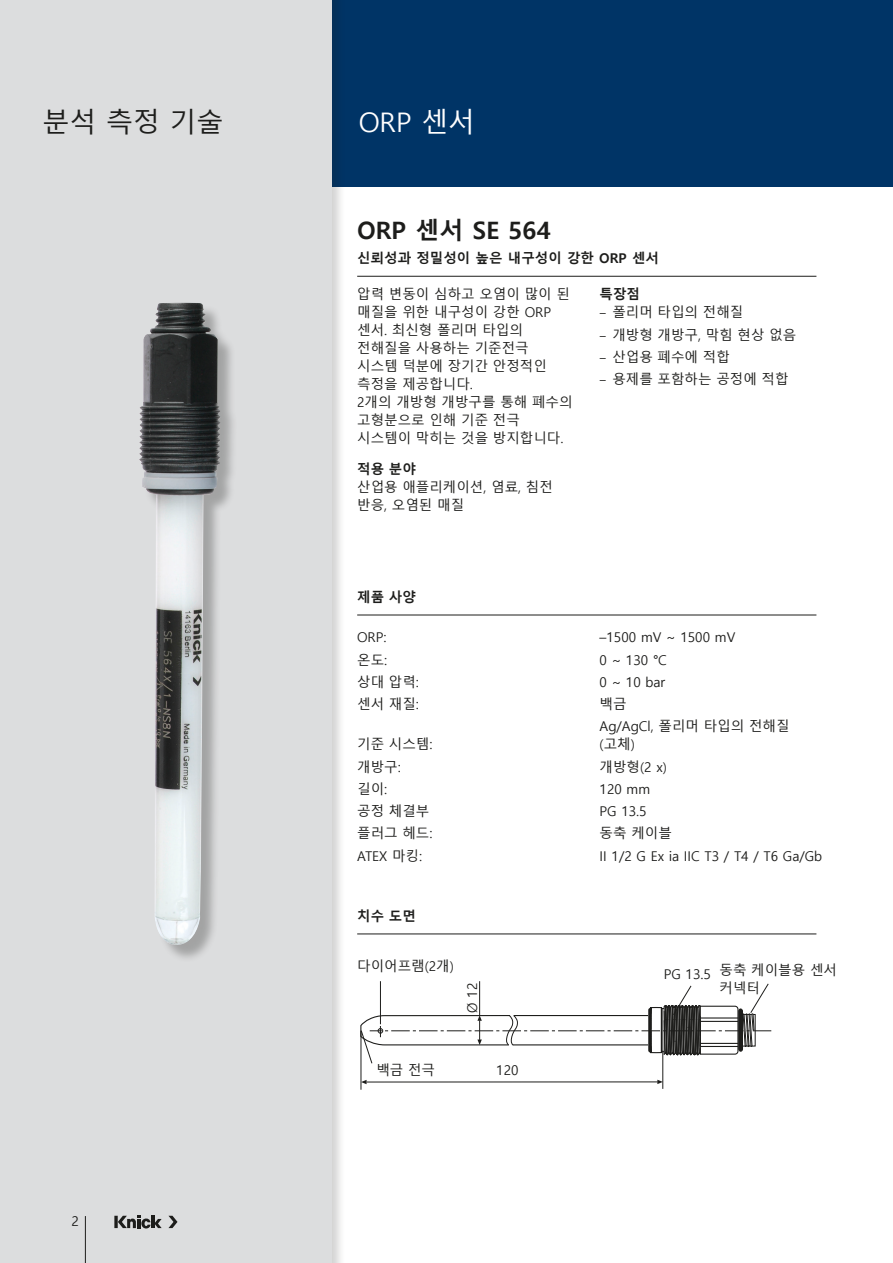
<style>
.page{position:relative;width:893px;height:1263px;background:#fff}
.page>*{position:absolute;margin:0;border:0;box-sizing:border-box;transform-origin:0 0}
.t1{font:27px "Malgun Gothic";color:#1d1d1b}
.Headline{font:27px "Malgun Gothic";color:#fff}
.Headline_Produkt{font:700 24px "Malgun Gothic";color:#1d1d1b}
.Text{font:13.5px/18px "Malgun Gothic";color:#1d1d1b}
.Tabelle{font:13.5px/18px "Malgun Gothic";color:#1d1d1b}
.Beschriftungen{font:13.5px/18px "Malgun Gothic";color:#1d1d1b}
.Subhead_Produkt{font:700 13.5px "Malgun Gothic";color:#1d1d1b}
.Tabelle_Headline{font:700 13.5px "Malgun Gothic";color:#1d1d1b}
.Zwischenüberschrift{font:700 13.5px "Malgun Gothic";color:#1d1d1b}
.s1{font-family:"Myriad Pro"}
</style>
<div class="page">
<div style="left:332px;top:0;width:561px;height:187px;background:#003466"></div>
<div style="left:0;top:0;width:346px;height:1263px;background:#1d1d1b;opacity:.2"></div>
<div style="left:0;top:0;width:332px;height:1263px;background:#dcddde"></div>
<hr style="left:85px;top:1216px;width:1px;height:47px;background:#1d1d1b">
<svg style="left:114px;top:1216px;width:4px;height:12px"></svg>
<svg style="left:118px;top:1216px;width:44px;height:12px"></svg>
<svg style="left:168px;top:1216px;width:9px;height:12px"></svg>
<hr style="left:479px;top:981px;width:1px;height:34px;background:#1d1d1b">
<svg style="left:657px;top:1080px;width:5px;height:4px"></svg>
<svg style="left:362px;top:1080px;width:5px;height:4px"></svg>
<hr style="left:361px;top:1031px;width:1px;height:59px;background:#1d1d1b">
<hr style="left:662px;top:1051px;width:1px;height:38px;background:#1d1d1b">
<hr style="left:367px;top:1082px;width:291px;height:1px;background:#1d1d1b">
<hr style="left:380px;top:981px;width:1px;height:43px;background:#1d1d1b">
<svg style="left:360px;top:983px;width:411px;height:89px"></svg>
<div style="left:142px;top:305px;width:97px;height:658px;background:#1d1d1b;opacity:.3"></div>
<img style="left:139px;top:303px;width:82px;height:642px">
<hr style="left:357px;top:934px;width:459px;height:1px;background:#1d1d1b">
<hr style="left:357px;top:615px;width:459px;height:1px;background:#1d1d1b">
<hr style="left:357px;top:276px;width:459px;height:1px;background:#1d1d1b">
<h1 class="t1" style="left:43px;top:107px;width:183px">분석 측정 기술</h1>
<p class="Text" style="left:71px;top:1212px;width:9px">2</p>
<p class="Headline" style="left:359px;top:107px;width:118px">ORP 센서</p>
<p class="Headline_Produkt" style="left:357px;top:216px;width:195px">ORP 센서 SE 564</p>
<p class="Subhead_Produkt" style="left:357px;top:250px;width:303px">신뢰성과 정밀성이 높은 내구성이 강한 ORP 센서</p>
<p class="Text" style="left:357px;top:286px;width:214px">압력 변동이 심하고 오염이 많이 된 매질을 위한 내구성이 강한 ORP 센서. 최신형 폴리머 타입의 전해질을 사용하는 기준전극 시스템 덕분에 장기간 안정적인 측정을 제공합니다.</p>
<p class="Text" style="left:357px;top:394px;width:217px">2개의 개방형 개방구를 통해 폐수의 고형분으로 인해 기준 전극 시스템이 막히는 것을 방지합니다.</p>
<p class="Zwischenüberschrift" style="left:357px;top:461px;width:60px">적용 분야</p>
<p class="Text" style="left:357px;top:479px;width:197px">산업용 애플리케이션, 염료, 침전 반응, 오염된 매질</p>
<p class="Zwischenüberschrift" style="left:600px;top:286px;width:42px">특장점</p>
<p class="Text" style="left:600px;top:304px;width:145px"><span class="s1">–</span> 폴리머 타입의 전해질</p>
<p class="Text" style="left:600px;top:326px;width:198px"><span class="s1">–</span> 개방형 개방구, 막힘 현상 없음</p>
<p class="Text" style="left:600px;top:348px;width:132px"><span class="s1">–</span> 산업용 폐수에 적합</p>
<p class="Text" style="left:600px;top:371px;width:191px"><span class="s1">–</span> 용제를 포함하는 공정에 적합</p>
<p class="Tabelle_Headline" style="left:357px;top:589px;width:60px">제품 사양</p>
<p class="Tabelle" style="left:357px;top:629px;width:31px">ORP:</p>
<p class="Tabelle" style="left:600px;top:629px;width:137px">–1500 mV ~ 1500 mV</p>
<p class="Tabelle" style="left:357px;top:651px;width:31px">온도:</p>
<p class="Tabelle" style="left:600px;top:651px;width:69px">0 ~ 130 °C</p>
<p class="Tabelle" style="left:357px;top:673px;width:63px">상대 압력:</p>
<p class="Tabelle" style="left:600px;top:673px;width:67px">0 ~ 10 bar</p>
<p class="Tabelle" style="left:357px;top:695px;width:63px">센서 재질:</p>
<p class="Tabelle" style="left:600px;top:695px;width:28px">백금</p>
<p class="Tabelle" style="left:357px;top:736px;width:77px">기준 시스템:</p>
<p class="Tabelle" style="left:600px;top:718px;width:191px">Ag/AgCl, 폴리머 타입의 전해질 (고체)</p>
<p class="Tabelle" style="left:357px;top:758px;width:45px">개방구:</p>
<p class="Tabelle" style="left:600px;top:758px;width:69px">개방형(2 x)</p>
<p class="Tabelle" style="left:357px;top:780px;width:31px">길이:</p>
<p class="Tabelle" style="left:600px;top:780px;width:52px">120 mm</p>
<p class="Tabelle" style="left:357px;top:802px;width:74px">공정 체결부</p>
<p class="Tabelle" style="left:600px;top:802px;width:49px">PG 13.5</p>
<p class="Tabelle" style="left:357px;top:825px;width:77px">플러그 헤드:</p>
<p class="Tabelle" style="left:600px;top:825px;width:74px">동축 케이블</p>
<p class="Tabelle" style="left:357px;top:847px;width:66px">ATEX 마킹:</p>
<p class="Tabelle" style="left:600px;top:847px;width:224px">II 1/2 G Ex ia IIC T3 / T4 / T6 Ga/Gb</p>
<p class="Tabelle_Headline" style="left:357px;top:908px;width:60px">치수 도면</p>
<p class="Beschriftungen" style="left:357px;top:958px;width:98px">다이어프램(2개)</p>
<p class="Beschriftungen" style="left:464px;top:1013px;width:32px;rotate:-90deg">Ø 12</p>
<p class="Beschriftungen" style="left:376px;top:1061px;width:60px">백금 전극</p>
<p class="Beschriftungen" style="left:496px;top:1061px;width:24px">120</p>
<p class="Beschriftungen" style="left:664px;top:965px;width:49px">PG 13.5</p>
<p class="Beschriftungen" style="left:719px;top:961px;width:119px">동축 케이블용 센서 커넥터</p>
</div>
